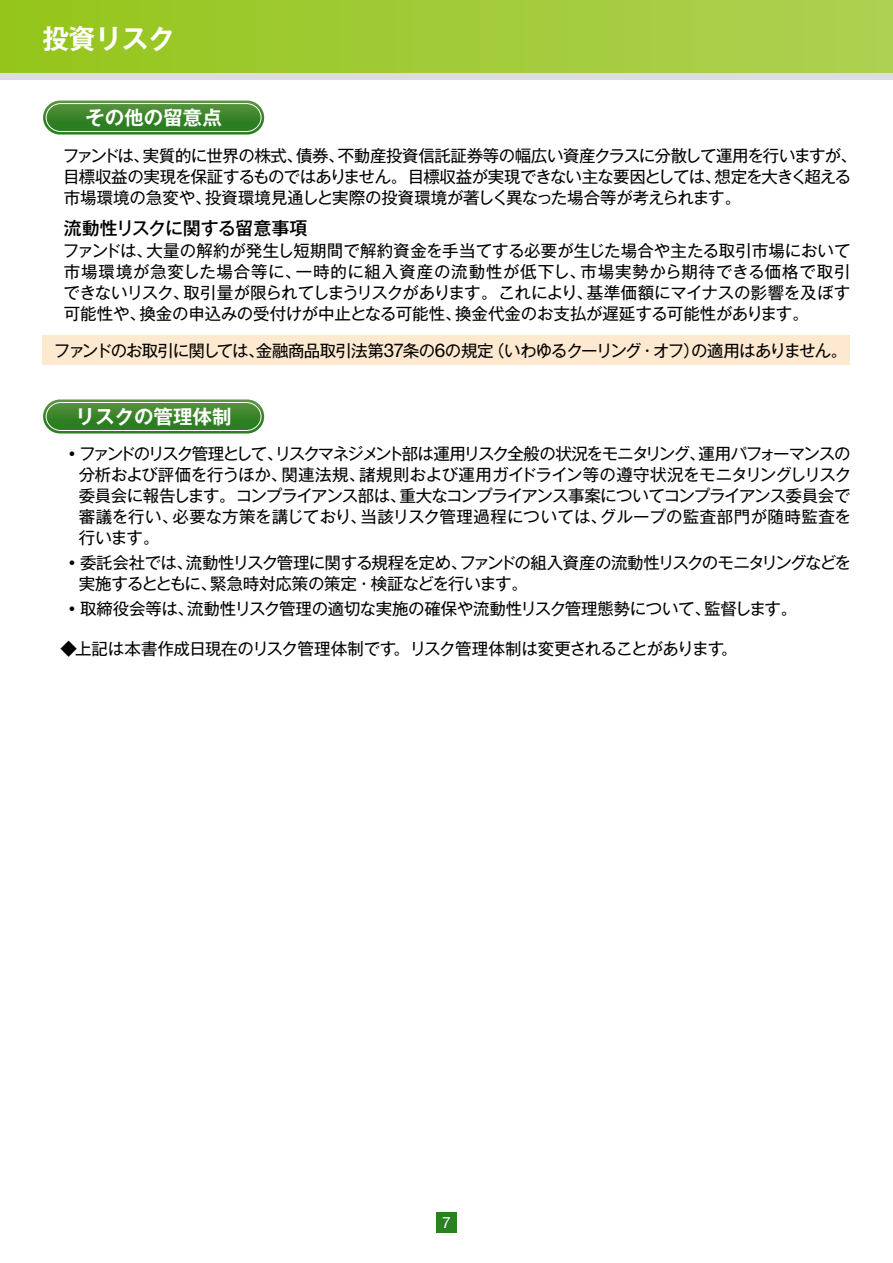
<style>
.page{position:relative;width:893px;height:1263px;background:#fff}
.page>*{position:absolute;margin:0;border:0;box-sizing:border-box;transform-origin:0 0}
.t1{font:700 27px "Gothic MB101 Pr 5 De";letter-spacing:-.025em;color:#fff}
.t2{font:700 19.5px "Gothic MB101 Pr 5 De";color:#fff}
.t3{font:500 18px "Gothic MB101 Pr 5";letter-spacing:-.02em;color:#000}
.t4{font:16.5px/21px "Gothic MB101 Pr 5";letter-spacing:-.025em;color:#000;text-align:justify}
.t5{font:16.5px/21px "Gothic MB101 Pr 5";letter-spacing:-.045em;color:#000}
.t6{font:16.5px "Gothic MB101 Pr 5";letter-spacing:-.06em;color:#000}
.t7{font:15.45px "Helvetica Neue LT Std";color:#fff}
.s1{font-family:"Helvetica Neue LT Std";font-size:18.9px}
</style>
<div class="page">
<div style="left:0;top:0;width:893px;height:77px;background:linear-gradient(to right,#95c51c,#aed153)"></div>
<div style="left:0;top:74px;width:893px;height:6px;background:#dcdddd"></div>
<div style="left:436px;top:1212px;width:21px;height:21px;background:#2b8021"></div>
<svg style="left:43px;top:399px;width:221px;height:34px"></svg>
<svg style="left:45px;top:402px;width:217px;height:29px;background:#4b8f3c"></svg>
<div style="left:43px;top:101px;width:221px;height:34px;background:linear-gradient(to right,#2f8226,#2e8124);border-radius:17px"></div>
<svg style="left:45px;top:103px;width:217px;height:29px;background:#4b8f3c"></svg>
<div style="left:43px;top:335px;width:807px;height:30px;background:#fde8d0"></div>
<h1 class="t1" style="left:43px;top:16px;width:134px">投資リスク</h1>
<p class="t2" style="left:85px;top:101px;width:138px">その他の留意点</p>
<p class="t4" style="left:63px;top:144px;width:796px;text-align:left">ファンドは、実質的に世界の株式、債券、不動産投資信託証券等の幅広い資産クラスに分散して運用を行いますが、目標収益の実現を保証するものではありません。目標収益が実現できない主な要因としては、想定を大きく超える市場環境の急変や、投資環境見通しと実際の投資環境が著しく異なった場合等が考えられます。</p>
<p class="t3" style="left:64px;top:213px;width:245px">流動性リスクに関する留意事項</p>
<p class="t4" style="left:63px;top:239px;width:789px">ファンドは、大量の解約が発生し短期間で解約資金を手当てする必要が生じた場合や主たる取引市場において市場環境が急変した場合等に、一時的に組入資産の流動性が低下し、市場実勢から期待できる価格で取引できないリスク、取引量が限られてしまうリスクがあります。これにより、基準価額にマイナスの影響を及ぼす可能性や、換金の申込みの受付けが中止となる可能性、換金代金のお支払が遅延する可能性があります。</p>
<p class="t6" style="left:54px;top:337px;width:795px">ファンドのお取引に関しては、金融商品取引法第<span class="s1">37</span>条の<span class="s1">6</span>の規定（いわゆるクーリング・オフ）の適用はありません。</p>
<p class="t2" style="left:76px;top:400px;width:157px">リスクの管理体制</p>
<p class="t4" style="left:79px;top:442px;width:774px;text-indent:-15px">•ファンドのリスク管理として、リスクマネジメント部は運用リスク全般の状況をモニタリング、運用パフォーマンスの分析および評価を行うほか、関連法規、諸規則および運用ガイドライン等の遵守状況をモニタリングしリスク委員会に報告します。コンプライアンス部は、重大なコンプライアンス事案についてコンプライアンス委員会で審議を行い、必要な方策を講じており、当該リスク管理過程については、グループの監査部門が随時監査を行います。</p>
<p class="t5" style="left:79px;top:551px;width:774px;text-indent:-15px">•委託会社では、流動性リスク管理に関する規程を定め、ファンドの組入資産の流動性リスクのモニタリングなどを実施するとともに、緊急時対応策の策定・検証などを行います。</p>
<p class="t4" style="left:64px;top:597px;width:735px">•取締役会等は、流動性リスク管理の適切な実施の確保や流動性リスク管理態勢について、監督します。</p>
<p class="t4" style="left:61px;top:637px;width:679px">◆上記は本書作成日現在のリスク管理体制です。リスク管理体制は変更されることがあります。</p>
<p class="t7" style="left:442px;top:1213px;width:10px">7</p>
</div>
